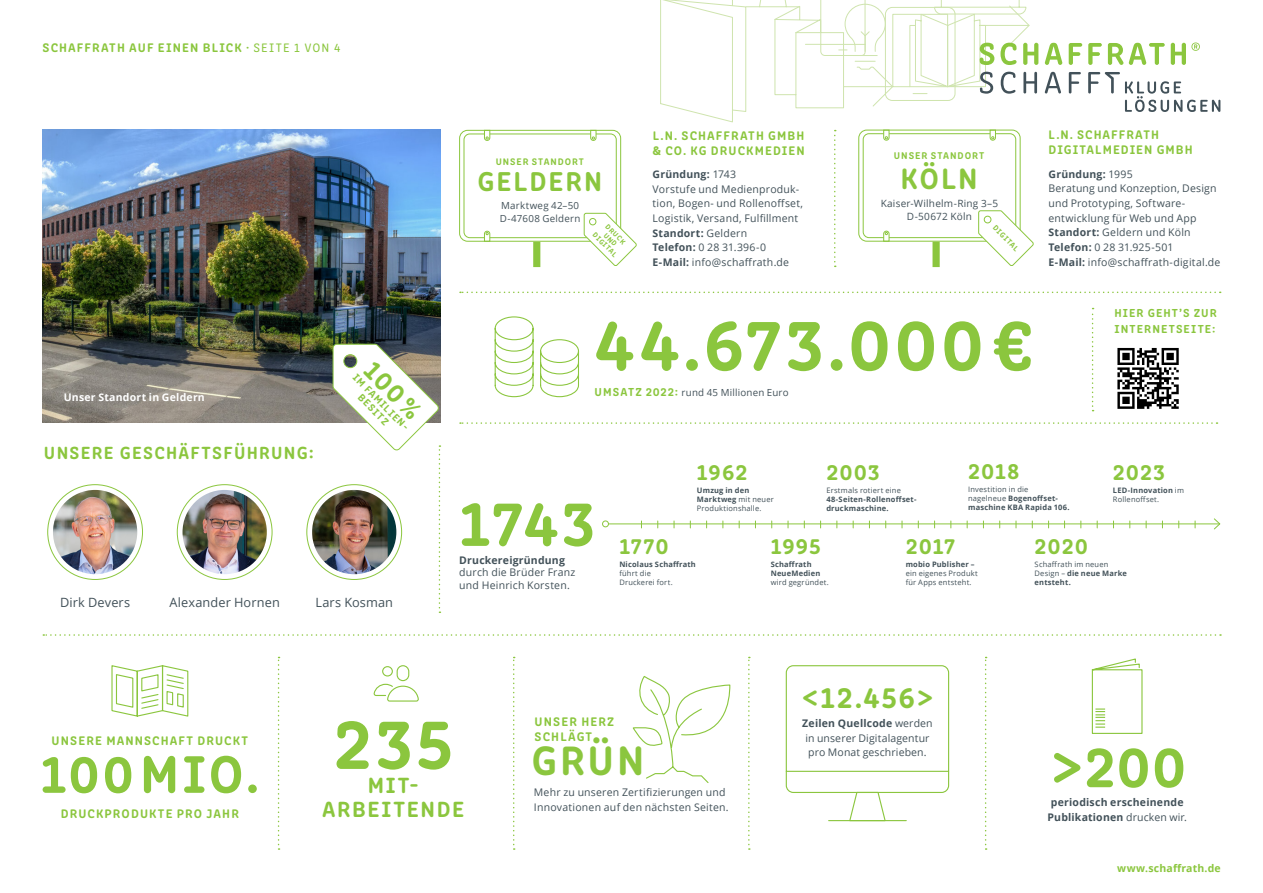
<style>
.page{position:relative;width:1263px;height:893px;background:#fff}
.page>*{position:absolute;margin:0;border:0;box-sizing:border-box;transform-origin:0 0}
.t1{font:700 73.8px "Clone Rounded";letter-spacing:.04em;color:#8bc63e}
.t2{font:700 64.5px "Clone Rounded";color:#8bc63e}
.t3{font:700 58.5px "Clone Rounded";color:#8bc63e}
.t4{font:700 54px "Clone Rounded";letter-spacing:.045em;color:#8bc63e}
.t5{font:700 42px "Clone Rounded";color:#8bc63e}
.t6{font:700 30px "Clone Rounded";letter-spacing:.06em;color:#8bc63e}
.t7{font:700 27.9px "Clone Rounded";letter-spacing:.07em;color:#8bc63e}
.t8{font:700 26.7px "Clone Rounded";color:#8bc63e}
.t9{font:700 22.5px "Clone Rounded";letter-spacing:.045em;color:#8bc63e}
.t10{font:700 22.5px/24px "Clone Rounded";letter-spacing:.07em;color:#8bc63e;text-align:center}
.t11{font:700 18px "Clone Rounded";letter-spacing:.075em;color:#8bc63e}
.t12{font:700 12.75px/15px "Clone Rounded";letter-spacing:.085em;color:#8bc63e}
.t13{font:12.75px "Open Sans";letter-spacing:.01em;color:#425159}
.t14{font:700 11.85px/16.4px "Clone Rounded";letter-spacing:.09em;color:#8bc63e}
.t15{font:10.5px/14.7px "Open Sans";letter-spacing:.02em;color:#425159}
.t16{font:700 10.5px/14.7px "Open Sans";letter-spacing:.02em;color:#425159;text-align:center}
.t17{font:700 10.5px "Open Sans";letter-spacing:.02em;color:#fff}
.t18{font:700 10.5px "Open Sans";letter-spacing:.015em;color:#8bc63e}
.t19{font:700 10.5px "Clone Rounded";color:#8bc63e}
.t20{font:10.05px/12.6px "Open Sans";letter-spacing:.025em;color:#425159;text-align:center}
.t21{font:700 10.05px "Clone Rounded";letter-spacing:.095em;color:#8bc63e}
.t22{font:9.75px/12.6px "Open Sans";letter-spacing:.025em;color:#425159}
.t23{font:700 9.75px "Clone Rounded";letter-spacing:.095em;color:#8bc63e}
.t24{font:700 7.8px "Clone Rounded";color:#8bc63e}
.t25{font:7.5px/9px "Open Sans";letter-spacing:.025em;color:#425159}
.t26{font:700 7.5px/9px "Open Sans";letter-spacing:.025em;color:#425159}
.t27{font:700 7.35px/14.9px "Clone Rounded";color:#8bc63e;text-align:center}
.s1{font-weight:400}
.s2{font-weight:700}
.s3{font-family:"Clone Rounded";font-weight:700;font-size:11.85px;color:#8bc63e}
</style>
<div class="page">
<svg style="left:660px;top:0;width:560px;height:123px"></svg>
<svg style="left:43px;top:634px;width:1172px;height:2px"></svg>
<svg style="left:460px;top:422px;width:757px;height:2px"></svg>
<svg style="left:460px;top:292px;width:761px;height:1px"></svg>
<svg style="left:1092px;top:308px;width:1px;height:103px"></svg>
<svg style="left:834px;top:130px;width:2px;height:137px"></svg>
<svg style="left:985px;top:657px;width:2px;height:193px"></svg>
<svg style="left:748px;top:657px;width:2px;height:193px"></svg>
<svg style="left:513px;top:657px;width:2px;height:193px"></svg>
<svg style="left:278px;top:657px;width:2px;height:193px"></svg>
<div style="left:463px;top:133px;width:154px;height:105px;border:1px solid #8bc63e;border-radius:6px"></div>
<svg style="left:589px;top:129px;width:8px;height:12px"></svg>
<svg style="left:483px;top:129px;width:8px;height:12px"></svg>
<svg style="left:483px;top:230px;width:8px;height:10px"></svg>
<div style="left:459px;top:130px;width:162px;height:112px;border:1px solid #8bc63e;border-radius:8px"></div>
<div style="left:533px;top:242px;width:7px;height:25px;background:#8bc63e"></div>
<div style="left:863px;top:133px;width:153px;height:105px;border:1px solid #8bc63e;border-radius:6px"></div>
<svg style="left:989px;top:129px;width:7px;height:12px"></svg>
<svg style="left:882px;top:129px;width:8px;height:12px"></svg>
<svg style="left:883px;top:230px;width:7px;height:10px"></svg>
<div style="left:858px;top:130px;width:163px;height:112px;border:1px solid #8bc63e;border-radius:8px"></div>
<div style="left:932px;top:242px;width:8px;height:25px;background:#8bc63e"></div>
<svg style="left:632px;top:676px;width:99px;height:107px"></svg>
<hr style="left:604px;top:523px;width:616px;height:1px;background:#8bc63e">
<svg style="left:1213px;top:518px;width:8px;height:12px"></svg>
<div style="left:602px;top:520px;width:7px;height:7px;border:1px solid #8bc63e;border-radius:50%"></div>
<svg style="left:785px;top:665px;width:165px;height:157px"></svg>
<img style="left:43px;top:130px;width:397px;height:292px">
<svg style="left:494px;top:316px;width:85px;height:82px"></svg>
<svg style="left:374px;top:665px;width:45px;height:37px"></svg>
<svg style="left:111px;top:665px;width:78px;height:52px"></svg>
<svg style="left:1091px;top:658px;width:52px;height:76px"></svg>
<svg style="left:332px;top:343px;width:108px;height:270px"></svg>
<svg style="left:978px;top:210px;width:56px;height:56px"></svg>
<img style="left:183px;top:490px;width:84px;height:84px;border-radius:42px">
<img style="left:312px;top:490px;width:84px;height:84px;border-radius:42px">
<img style="left:53px;top:490px;width:84px;height:84px;border-radius:42px">
<img style="left:1117px;top:347px;width:62px;height:62px">
<svg style="left:584px;top:213px;width:53px;height:53px"></svg>
<p class="t12" style="left:43px;top:39px;width:299px">SCHAFFRATH AUF EINEN BLICK · <span class="s1">SEITE 1 VON 4</span></p>
<p class="t17" style="left:64px;top:390px;width:143px">Unser Standort in Geldern</p>
<h3 class="t11" style="left:44px;top:439px;width:271px">UNSERE GESCHÄFTSFÜHRUNG:</h3>
<h3 class="t8" style="left:384px;top:350px;width:71px;rotate:46deg">100 %</h3>
<p class="t19" style="left:361px;top:369px;width:77px;rotate:46deg">IM FAMILIEN-</p>
<p class="t19" style="left:366px;top:389px;width:41px;rotate:46deg">BESITZ</p>
<p class="t13" style="left:60px;top:593px;width:72px">Dirk Devers</p>
<p class="t13" style="left:169px;top:593px;width:112px">Alexander Hornen</p>
<p class="t13" style="left:315px;top:593px;width:79px">Lars Kosman</p>
<p class="t12" style="left:653px;top:127px;width:154px">L.N. SCHAFFRATH GMBH &amp; CO. KG DRUCKMEDIEN</p>
<p class="t15" style="left:653px;top:166px;width:152px"><span class="s2">Gründung:</span> 1743<br>Vorstufe und Medienproduk&shy;tion, Bogen- und Rollenoffset,<br>Logistik, Versand, Fulfillment<br><span class="s2">Standort:</span> Geldern<br><span class="s2">Telefon:</span> 0 28 31.396-0<br><span class="s2">E-Mail:</span> info@schaffrath.de</p>
<p class="t21" style="left:894px;top:147px;width:92px">UNSER STANDORT</p>
<h3 class="t6" style="left:900px;top:155px;width:79px">KÖLN</h3>
<p class="t20" style="left:881px;top:197px;width:119px">Kaiser-Wilhelm-Ring 3–5<br>D-50672 Köln</p>
<p class="t23" style="left:496px;top:154px;width:90px">UNSER STANDORT</p>
<h3 class="t7" style="left:477px;top:159px;width:126px">GELDERN</h3>
<p class="t22" style="left:500px;top:199px;width:82px">Marktweg 42–50<br>D-47608 Geldern</p>
<p class="t27" style="left:610px;top:217px;width:33px;rotate:45deg">DRUCK<br>DIGITAL</p>
<p class="t24" style="left:999px;top:222px;width:35px;rotate:46deg">DIGITAL</p>
<h1 class="t1" style="left:594px;top:286px;width:441px">44.673.000 €</h1>
<p class="t22" style="left:595px;top:386px;width:196px"><span class="s3">UMSATZ 2022:</span> rund 45 Millionen Euro</p>
<p class="t12" style="left:1049px;top:126px;width:145px">L.N. SCHAFFRATH<br>DIGITALMEDIEN GMBH</p>
<p class="t15" style="left:1048px;top:166px;width:173px"><span class="s2">Gründung:</span> 1995<br>Beratung und Konzeption, Design und Prototyping, Software&shy;entwicklung für Web und App<br><span class="s2">Standort:</span> Geldern und Köln<br><span class="s2">Telefon:</span> 0 28 31.925-501<br><span class="s2">E-Mail:</span> info@schaffrath-digital.de</p>
<p class="t14" style="left:1114px;top:304px;width:104px">HIER GEHT’S ZUR<br>INTERNETSEITE:</p>
<h2 class="t2" style="left:459px;top:472px;width:138px">1743</h2>
<p class="t16" style="left:459px;top:552px;width:107px">Druckereigründung</p>
<p class="t15" style="left:459px;top:566px;width:118px;line-height:12.6px">durch die Brüder Franz und Heinrich Korsten.</p>
<h3 class="t9" style="left:697px;top:454px;width:52px">1962</h3>
<p class="t25" style="left:697px;top:486px;width:78px"><span class="s2">Umzug in den<br>Marktweg</span> mit neuer<br>Produktionshalle.</p>
<h3 class="t9" style="left:826px;top:454px;width:55px">2003</h3>
<p class="t25" style="left:826px;top:486px;width:76px">Erstmals rotiert eine</p>
<p class="t26" style="left:826px;top:495px;width:92px">48-Seiten-Rollenoffset&shy;druckmaschine.</p>
<h3 class="t9" style="left:968px;top:453px;width:53px">2018</h3>
<p class="t26" style="left:968px;top:485px;width:103px"><span class="s1">Investition in die<br>nagelneue</span> Bogenoffset&shy;maschine KBA Rapida 106.</p>
<h3 class="t9" style="left:1113px;top:454px;width:54px">2023</h3>
<p class="t25" style="left:1113px;top:486px;width:73px"><span class="s2">LED-Innovation</span> im<br>Rollenoffset.</p>
<h3 class="t9" style="left:619px;top:528px;width:51px">1770</h3>
<p class="t26" style="left:619px;top:560px;width:78px">Nicolaus Schaffrath</p>
<p class="t25" style="left:619px;top:569px;width:55px">führt die<br>Druckerei fort.</p>
<h3 class="t9" style="left:771px;top:528px;width:52px">1995</h3>
<p class="t26" style="left:771px;top:560px;width:51px">Schaffrath<br>NeueMedien</p>
<p class="t25" style="left:771px;top:578px;width:60px">wird gegründet.</p>
<h3 class="t9" style="left:906px;top:528px;width:51px">2017</h3>
<p class="t26" style="left:906px;top:560px;width:71px">mobio Publisher –</p>
<p class="t25" style="left:906px;top:569px;width:74px">ein eigenes Produkt für Apps entsteht.</p>
<h3 class="t9" style="left:1035px;top:528px;width:55px">2020</h3>
<p class="t25" style="left:1035px;top:560px;width:94px">Schaffrath im neuen<br>Design – <span class="s2">die neue Marke entsteht.</span></p>
<h3 class="t6" style="left:801px;top:673px;width:135px">&lt;12.456&gt;</h3>
<p class="t12" style="left:52px;top:732px;width:198px">UNSERE MANNSCHAFT DRUCKT</p>
<h3 class="t4" style="left:40px;top:731px;width:220px">100 MIO.</h3>
<p class="t12" style="left:61px;top:805px;width:180px">DRUCKPRODUKTE PRO JAHR</p>
<p class="t12" style="left:535px;top:713px;width:81px">UNSER HERZ<br>SCHLÄGT</p>
<h3 class="t5" style="left:333px;top:727px;width:312px"><sup>235</sup> GRÜN</h3>
<h3 class="t10" style="left:322px;top:771px;width:144px">MIT-<br>ARBEITENDE</h3>
<p class="t15" style="left:534px;top:784px;width:196px">Mehr zu unseren Zertifizierungen und<br>Innovationen auf den nächsten Seiten.</p>
<p class="t15" style="left:802px;top:715px;width:132px;text-align:center"><span class="s2">Zeilen Quellcode</span> werden in unserer Digitalagentur pro Monat geschrieben.</p>
<h3 class="t3" style="left:1048px;top:720px;width:140px">&gt; 200</h3>
<p class="t16" style="left:1047px;top:795px;width:141px">periodisch erscheinende<br>Publikationen <span class="s1">drucken wir.</span></p>
<p class="t18" style="left:1117px;top:860px;width:105px">www.schaffrath.de</p>
</div>
